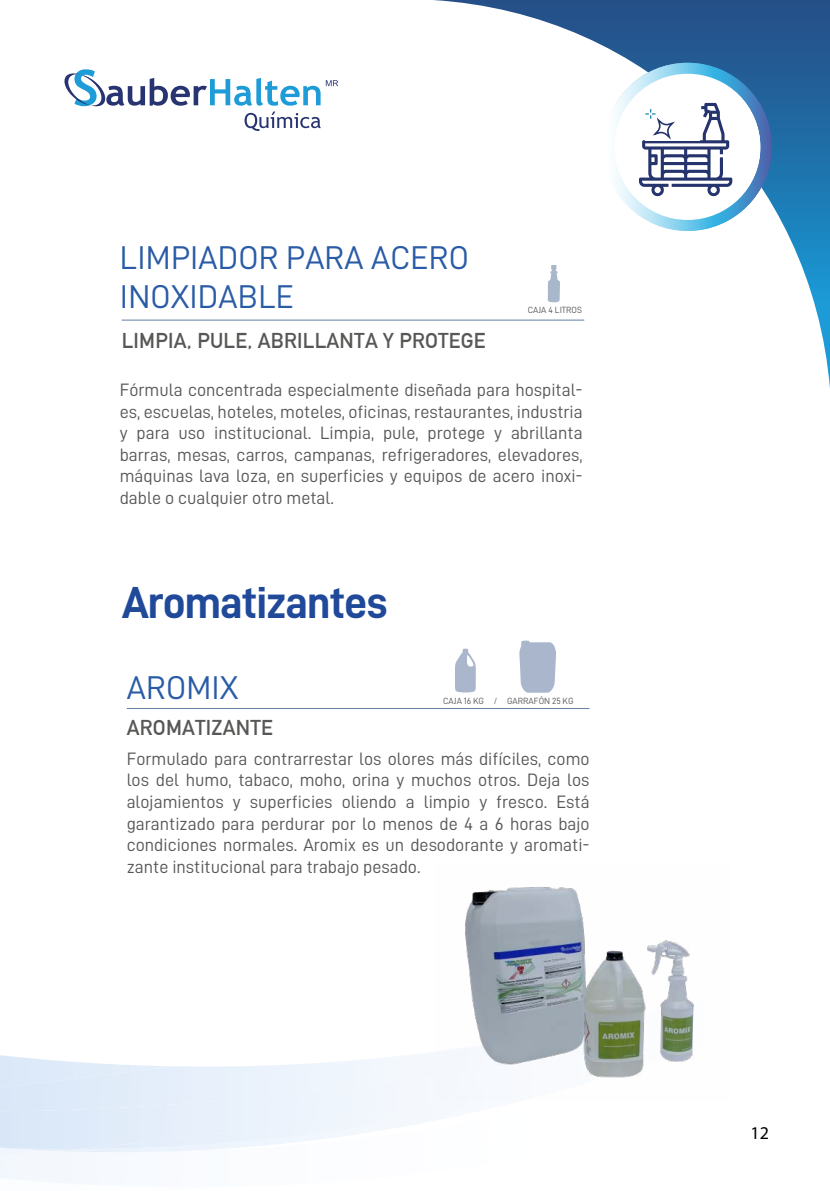
<style>
.page{position:relative;width:830px;height:1191px;background:#fff}
.page>*{position:absolute;margin:0;border:0;box-sizing:border-box;transform-origin:0 0}
.t1{font:45px "D DIN Bold";letter-spacing:-.025em;color:#204999}
.t2{font:33px/39.6px "D DIN";letter-spacing:.005em;color:#295ba6}
.t3{font:700 21px "DIN Alternate";letter-spacing:.01em;color:#575756}
.t4{font:18px/21.6px "D DIN";color:#575756;text-align:justify}
.t5{font:18px "Myriad Pro";color:#000}
.t6{font:9px "D DIN";color:#575756}
</style>
<div class="page">
<img style="left:1px;top:1147px;width:66px;height:4px">
<img style="left:0;top:1146px;width:39px;height:2px">
<svg style="left:433px;top:0;width:396px;height:378px"></svg>
<svg style="left:64px;top:69px;width:256px;height:62px"></svg>
<svg style="left:326px;top:80px;width:12px;height:6px"></svg>
<hr style="left:122px;top:319px;width:462px;height:2px;background:#6a82a5">
<hr style="left:127px;top:708px;width:462px;height:1px;background:#6a82a5">
<svg style="left:603px;top:63px;width:168px;height:168px"></svg>
<img style="left:435px;top:887px;width:259px;height:213px">
<svg style="left:519px;top:640px;width:37px;height:52px;background:#b2bed0"></svg>
<svg style="left:455px;top:648px;width:20px;height:44px"></svg>
<svg style="left:547px;top:265px;width:12px;height:37px"></svg>
<h2 class="t2" style="left:120px;top:237px;width:350px">LIMPIADOR PARA ACERO<br>INOXIDABLE</h2>
<p class="t3" style="left:122px;top:325px;width:365px">LIMPIA, PULE, ABRILLANTA Y PROTEGE</p>
<p class="t4" style="left:120px;top:379px;width:464px">Fórmula concentrada especialmente diseñada para hospital&shy;es, escuelas, hoteles, moteles, oficinas, restaurantes, industria y para uso institucional. Limpia, pule, protege y abrillanta barras, mesas, carros, campanas, refrigeradores, elevadores, máquinas lava loza, en superficies y equipos de acero inoxi&shy;dable o cualquier otro metal.</p>
<p class="t6" style="left:527px;top:305px;width:56px">CAJA 4 LITROS</p>
<h1 class="t1" style="left:122px;top:578px;width:267px">Aromatizantes</h1>
<h2 class="t2" style="left:127px;top:667px;width:113px">AROMIX</h2>
<p class="t3" style="left:127px;top:711px;width:147px">AROMATIZANTE</p>
<p class="t4" style="left:127px;top:747px;width:464px">Formulado para contrarrestar los olores más difíciles, como los del humo, tabaco, moho, orina y muchos otros. Deja los alojamientos y superficies oliendo a limpio y fresco. Está garantizado para perdurar por lo menos de 4 a 6 horas bajo condiciones normales. Aromix es un desodorante y aromati&shy;zante institucional para trabajo pesado.</p>
<p class="t6" style="left:443px;top:696px;width:132px">CAJA 16 KG / GARRAFÓN 25 KG</p>
<p class="t5" style="left:750px;top:1122px;width:20px">12</p>
</div>
